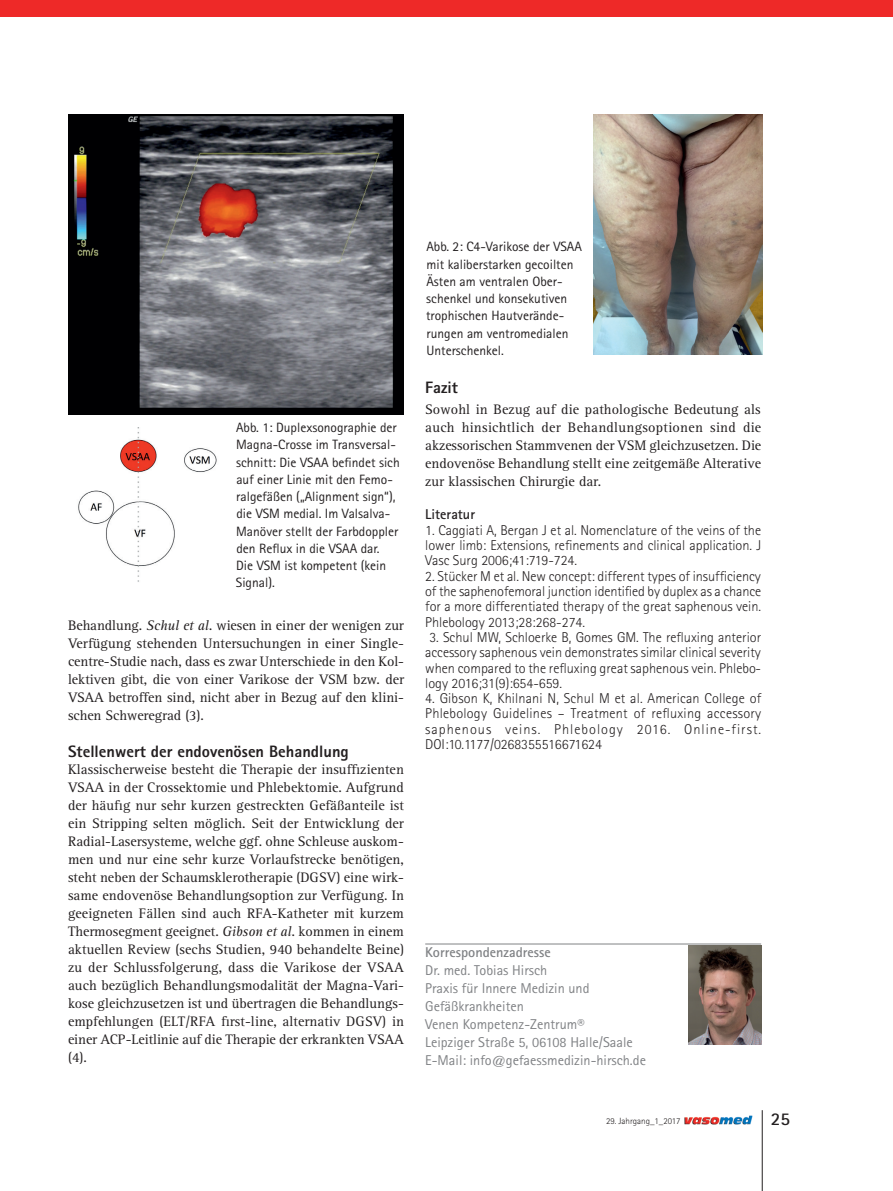
<style>
.page{position:relative;width:893px;height:1191px;background:#fff}
.page>*{position:absolute;margin:0;border:0;box-sizing:border-box;transform-origin:0 0}
.t1{font:700 18px "Rotis Sans Serif Std";color:#231f20}
._03_Sub_11{font:800 16.5px "Rotis Sans Serif Std";color:#231f20}
._03_Body{font:14.25px/18px "Rotis Serif Std";letter-spacing:-.005em;color:#231f20;text-align:justify}
._05_Literatur_Copy{font:300 14.25px/15.3px "Rotis Sans Serif Std";color:#231f20;text-align:justify}
._07_Korrespondenzadr{font:14.25px/18px "Rotis Sans Serif Std";color:#808285}
._07_Korrespondenzadr-2{font:700 14.25px "Rotis Sans Serif Std";color:#808285}
._05_Literatur_Head{font:700 14.25px "Rotis Sans Serif Std";color:#231f20}
._03_Inhalt_Bildunter{font:13.5px/17.2px "Rotis Sans Serif Std";color:#231f20}
.t2{font:300 9px "Rotis Sans Serif Std";color:#231f20}
.s1{font-style:italic}
</style>
<div class="page">
<hr style="left:762px;top:1110px;width:1px;height:81px;background:#231f20">
<div style="left:0;top:0;width:893px;height:17px;background:#ee2928"></div>
<img style="left:684px;top:1115px;width:68px;height:9px">
<hr style="left:425px;top:943px;width:336px;height:1px;background:#808285">
<img style="left:68px;top:115px;width:336px;height:299px">
<img style="left:78px;top:427px;width:139px;height:155px">
<img style="left:593px;top:115px;width:169px;height:240px">
<img style="left:689px;top:945px;width:72px;height:99px">
<p class="_03_Inhalt_Bildunter" style="left:236px;top:419px;width:165px">Abb. 1: Duplexsonographie der<br>Magna-Crosse im Transversal&shy;schnitt: Die VSAA befindet sich auf einer Linie mit den Femo&shy;ralgefäßen („Alignment sign“), die VSM medial. Im Valsalva-<br>Manöver stellt der Farbdoppler den Reflux in die VSAA dar.<br>Die VSM ist kompetent (kein<br>Signal).</p>
<p class="_03_Body" style="left:68px;top:617px;width:338px">Behandlung. <span class="s1">Schul et al.</span> wiesen in einer der wenigen zur Verfügung stehenden Untersuchungen in einer Single&shy;centre-Studie nach, dass es zwar Unterschiede in den Kol&shy;lektiven gibt, die von einer Varikose der VSM bzw. der VSAA betroffen sind, nicht aber in Bezug auf den klini&shy;schen Schweregrad (3).</p>
<p class="_03_Sub_11" style="left:68px;top:741px;width:282px">Stellenwert der endovenösen Behandlung</p>
<p class="_03_Body" style="left:68px;top:761px;width:337px">Klassischerweise besteht die Therapie der insuffizienten VSAA in der Crossektomie und Phlebektomie. Aufgrund der häufig nur sehr kurzen gestreckten Gefäßanteile ist ein Stripping selten möglich. Seit der Entwicklung der Radial-Lasersysteme, welche ggf. ohne Schleuse auskom&shy;men und nur eine sehr kurze Vorlaufstrecke benötigen, steht neben der Schaumsklerotherapie (DGSV) eine wirk&shy;same endovenöse Behandlungsoption zur Verfügung. In geeigneten Fällen sind auch RFA-Katheter mit kurzem Thermosegment geeignet. <span class="s1">Gibson et al.</span> kommen in einem aktuellen Review (sechs Studien, 940 behandelte Beine) zu der Schlussfolgerung, dass die Varikose der VSAA auch bezüglich Behandlungsmodalität der Magna-Vari&shy;kose gleichzusetzen ist und übertragen die Behandlungs&shy;empfehlungen (ELT/RFA first-line, alternativ DGSV) in einer ACP-Leitlinie auf die Therapie der erkrankten VSAA (4).</p>
<p class="_03_Inhalt_Bildunter" style="left:426px;top:238px;width:157px">Abb. 2: C4-Varikose der VSAA mit kaliberstarken gecoilten<br>Ästen am ventralen Ober&shy;schenkel und konsekutiven trophischen Hautverände&shy;rungen am ventromedialen<br>Unterschenkel.</p>
<p class="_03_Sub_11" style="left:425px;top:377px;width:34px">Fazit</p>
<p class="_03_Body" style="left:425px;top:401px;width:338px">Sowohl in Bezug auf die pathologische Bedeutung als auch hinsichtlich der Behandlungsoptionen sind die akzessorischen Stammvenen der VSM gleichzusetzen. Die endovenöse Behandlung stellt eine zeitgemäße Alterative zur klassischen Chirurgie dar.</p>
<p class="_05_Literatur_Head" style="left:425px;top:505px;width:51px">Literatur</p>
<p class="_05_Literatur_Copy" style="left:425px;top:522px;width:337px">1. Caggiati A, Bergan J et al. Nomenclature of the veins of the lower limb: Extensions, refinements and clinical application. J Vasc Surg 2006;41:719-724.</p>
<p class="_05_Literatur_Copy" style="left:425px;top:568px;width:338px">2. Stücker M et al. New concept: different types of insufficiency of the saphenofemoral junction identified by duplex as a chance for a more differentiated therapy of the great saphenous vein.<br>Phlebology 2013;28:268-274.</p>
<p class="_05_Literatur_Copy" style="left:425px;top:629px;width:337px">3. Schul MW, Schloerke B, Gomes GM. The refluxing anterior accessory saphenous vein demonstrates similar clinical severity when compared to the refluxing great saphenous vein. Phlebo&shy;logy 2016;31(9):654-659.</p>
<p class="_05_Literatur_Copy" style="left:425px;top:690px;width:338px">4. Gibson K, Khilnani N, Schul M et al. American College of Phlebology Guidelines – Treatment of refluxing accessory saphenous veins. Phlebology 2016. Online-first.<br>DOI:10.1177/0268355516671624</p>
<p class="_07_Korrespondenzadr-2" style="left:425px;top:943px;width:127px">Korrespondenzadresse</p>
<p class="_07_Korrespondenzadr" style="left:425px;top:961px;width:124px">Dr. med. Tobias Hirsch</p>
<p class="_07_Korrespondenzadr" style="left:425px;top:979px;width:166px">Praxis für Innere Medizin und<br>Gefäßkrankheiten</p>
<p class="_07_Korrespondenzadr" style="left:425px;top:1015px;width:161px">Venen Kompetenz-Zentrum®</p>
<p class="_07_Korrespondenzadr" style="left:425px;top:1033px;width:209px">Leipziger Straße 5, 06108 Halle/Saale</p>
<p class="_07_Korrespondenzadr" style="left:425px;top:1051px;width:222px">E-Mail: info@gefaessmedizin-hirsch.de</p>
<p class="t2" style="left:606px;top:1115px;width:76px">29. Jahrgang_1_2017</p>
<p class="t1" style="left:771px;top:1107px;width:21px">25</p>
</div>
